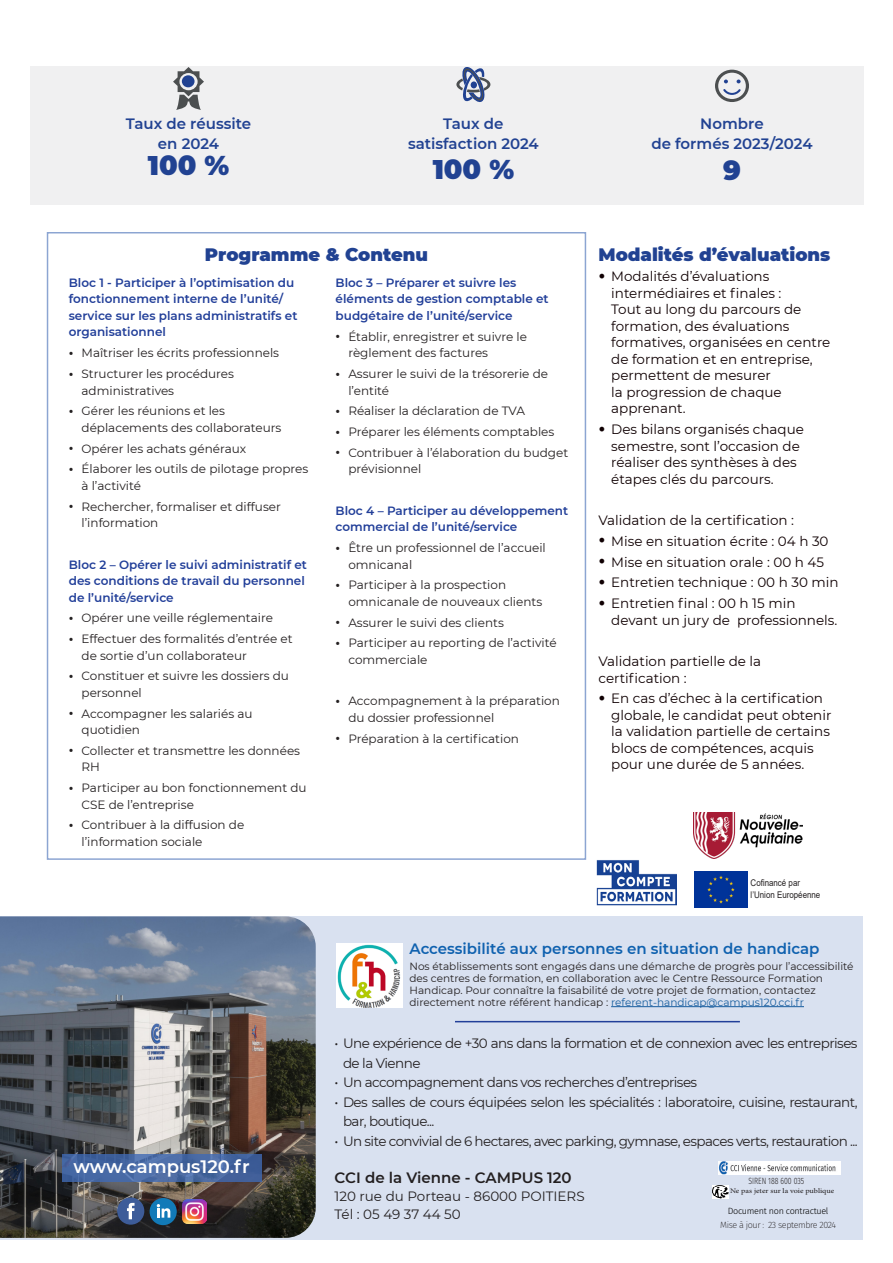
<style>
.page{position:relative;width:893px;height:1263px;background:#fff}
.page>*{position:absolute;margin:0;border:0;box-sizing:border-box;transform-origin:0 0}
.t1{font:900 27px "Montserrat";color:#214292}
.t2{font:900 18px "Montserrat";color:#214292}
.t3{font:600 18px "Montserrat";color:#fff}
.t4{font:600 15px "Montserrat";color:#214292}
.t5{font:600 15px "Montserrat";color:#0f61af}
.t6{font:600 15px "Montserrat";color:#231f20}
.t7{font:13.5px/16.5px "Montserrat";color:#100003}
.t8{font:13.5px/19.5px "Montserrat";letter-spacing:-.04em;color:#231f20}
.t9{font:13.5px/18px "Montserrat";color:#231f20}
.t10{font:12px/16.5px "Montserrat";color:#231f20}
.t11{font:600 12px/16.5px "Montserrat";color:#223f99}
.t12{font:10.5px/12px "Montserrat";color:#231f20}
.t13{font:9.15px "Arial";color:#231f20;scale:.86 1}
.t14{font:200 9px "Fira Sans";letter-spacing:-.04em;color:#231f20}
.t15{font:300 9px "Fira Sans";letter-spacing:-.03em;color:#000}
.t16{font:300 9px "Fira Sans";color:#231f20;scale:.77 1}
.t17{font:7.05px "Minion Pro";color:#231f20;scale:1.16 1}
.s1{font-family:"Minion Pro"}
.s2{font-family:"Minion Pro";font-size:18px}
.s3{color:#175d9e}
</style>
<div class="page">
<div style="left:0;top:916px;width:863px;height:323px;background:#d9e1f0"></div>
<img style="left:0;top:916px;width:316px;height:322px">
<img style="left:719px;top:1161px;width:121px;height:14px">
<img style="left:712px;top:1185px;width:16px;height:9px">
<svg style="left:712px;top:1194px;width:16px;height:4px"></svg>
<div style="left:117px;top:1197px;width:27px;height:28px;background:#3d5c99;border-radius:50%"></div>
<svg style="left:127px;top:1203px;width:8px;height:16px"></svg>
<div style="left:150px;top:1198px;width:27px;height:27px;background:#127ab8;border-radius:50%"></div>
<svg style="left:157px;top:1204px;width:13px;height:13px"></svg>
<img style="left:182px;top:1199px;width:24px;height:24px">
<svg style="left:62px;top:1154px;width:199px;height:28px;background:#4667a1"></svg>
<hr style="left:611px;top:1006px;width:193px;height:1px;background:#175d9e">
<img style="left:337px;top:944px;width:66px;height:63px">
<hr style="left:455px;top:1021px;width:285px;height:1px;background:#223f99">
<div style="left:30px;top:67px;width:833px;height:138px;background:#f0f0f1"></div>
<svg style="left:456px;top:66px;width:34px;height:37px"></svg>
<svg style="left:173px;top:67px;width:31px;height:43px"></svg>
<div style="left:182px;top:75px;width:13px;height:12px;background:#214292;border-radius:50%"></div>
<svg style="left:715px;top:70px;width:34px;height:32px"></svg>
<img style="left:693px;top:812px;width:109px;height:46px">
<img style="left:694px;top:872px;width:54px;height:35px">
<img style="left:596px;top:860px;width:80px;height:45px">
<p class="t4" style="left:126px;top:113px;width:127px">Taux de réussite</p>
<p class="t4" style="left:158px;top:133px;width:63px">en 2024</p>
<p class="t1" style="left:148px;top:145px;width:83px">100 %</p>
<p class="t4" style="left:443px;top:113px;width:62px">Taux de</p>
<p class="t4" style="left:408px;top:133px;width:132px">satisfaction 2024</p>
<p class="t1" style="left:433px;top:149px;width:83px">100 %</p>
<p class="t1" style="left:723px;top:150px;width:19px">9</p>
<p class="t4" style="left:700px;top:113px;width:65px">Nombre</p>
<p class="t4" style="left:651px;top:133px;width:163px">de formés 2023/2024</p>
<p class="t2" style="left:205px;top:241px;width:225px">Programme &amp; Contenu</p>
<p class="t11" style="left:69px;top:274px;width:230px">Bloc 1 - Participer à l’optimisation du fonctionnement interne de l’unité/ service sur les plans administratifs et organisationnel</p>
<p class="t10" style="left:69px;top:344px;width:212px"><span class="s1">•</span> Maîtriser les écrits professionnels</p>
<p class="t10" style="left:82px;top:365px;width:154px;text-indent:-13px"><span class="s1">•</span> Structurer les procédures administratives</p>
<p class="t10" style="left:82px;top:402px;width:201px;text-indent:-13px"><span class="s1">•</span> Gérer les réunions et les déplacements des collaborateurs</p>
<p class="t10" style="left:69px;top:440px;width:179px"><span class="s1">•</span> Opérer les achats généraux</p>
<p class="t10" style="left:82px;top:460px;width:228px;text-indent:-13px"><span class="s1">•</span> Élaborer les outils de pilotage propres à l’activité</p>
<p class="t10" style="left:82px;top:498px;width:201px;text-indent:-13px"><span class="s1">•</span> Rechercher, formaliser et diffuser l’information</p>
<p class="t11" style="left:69px;top:555px;width:240px">Bloc 2 – Opérer le suivi administratif et des conditions de travail du personnel de l’unité/service</p>
<p class="t10" style="left:69px;top:609px;width:206px"><span class="s1">•</span> Opérer une veille réglementaire</p>
<p class="t10" style="left:82px;top:630px;width:213px;text-indent:-13px"><span class="s1">•</span> Effectuer des formalités d’entrée et de sortie d’un collaborateur</p>
<p class="t10" style="left:82px;top:667px;width:209px;text-indent:-13px"><span class="s1">•</span> Constituer et suivre les dossiers du personnel</p>
<p class="t10" style="left:82px;top:705px;width:172px;text-indent:-13px"><span class="s1">•</span> Accompagner les salariés au quotidien</p>
<p class="t10" style="left:82px;top:742px;width:220px;text-indent:-13px"><span class="s1">•</span> Collecter et transmettre les données<br>RH</p>
<p class="t10" style="left:82px;top:779px;width:227px;text-indent:-13px"><span class="s1">•</span> Participer au bon fonctionnement du<br>CSE de l’entreprise</p>
<p class="t10" style="left:82px;top:816px;width:164px;text-indent:-13px"><span class="s1">•</span> Contribuer à la diffusion de l’information sociale</p>
<p class="t11" style="left:336px;top:274px;width:215px">Bloc 3 – Préparer et suivre les éléments de gestion comptable et budgétaire de l’unité/service</p>
<p class="t10" style="left:348px;top:328px;width:180px;text-indent:-13px"><span class="s1">•</span> Établir, enregistrer et suivre le règlement des factures</p>
<p class="t10" style="left:348px;top:365px;width:201px;text-indent:-13px"><span class="s1">•</span> Assurer le suivi de la trésorerie de l’entité</p>
<p class="t10" style="left:336px;top:402px;width:191px"><span class="s1">•</span> Réaliser la déclaration de TVA</p>
<p class="t10" style="left:336px;top:423px;width:220px"><span class="s1">•</span> Préparer les éléments comptables</p>
<p class="t10" style="left:348px;top:444px;width:221px;text-indent:-13px"><span class="s1">•</span> Contribuer à l’élaboration du budget prévisionnel</p>
<p class="t11" style="left:336px;top:502px;width:234px">Bloc 4 – Participer au développement commercial de l’unité/service</p>
<p class="t10" style="left:348px;top:539px;width:199px;text-indent:-13px"><span class="s1">•</span> Être un professionnel de l’accueil omnicanal</p>
<p class="t10" style="left:348px;top:576px;width:195px;text-indent:-13px"><span class="s1">•</span> Participer à la prospection omnicanale de nouveaux clients</p>
<p class="t10" style="left:336px;top:614px;width:170px"><span class="s1">•</span> Assurer le suivi des clients</p>
<p class="t10" style="left:348px;top:634px;width:210px;text-indent:-13px"><span class="s1">•</span> Participer au reporting de l’activité commerciale</p>
<p class="t10" style="left:348px;top:692px;width:213px;text-indent:-13px"><span class="s1">•</span> Accompagnement à la préparation du dossier professionnel</p>
<p class="t10" style="left:336px;top:730px;width:185px"><span class="s1">•</span> Préparation à la certification</p>
<p class="t2" style="left:598px;top:241px;width:233px">Modalités d’évaluations</p>
<p class="t7" style="left:611px;top:268px;width:221px;text-indent:-13px"><span class="s2">•</span> Modalités d’évaluations intermédiaires et finales :<br>Tout au long du parcours de formation, des évaluations formatives, organisées en centre de formation et en entreprise, permettent de mesurer<br>la progression de chaque apprenant.</p>
<p class="t7" style="left:611px;top:421px;width:194px;text-indent:-13px"><span class="s2">•</span> Des bilans organisés chaque semestre, sont l’occasion de réaliser des synthèses à des étapes clés du parcours.</p>
<p class="t7" style="left:598px;top:512px;width:197px">Validation de la certification :</p>
<p class="t7" style="left:598px;top:532px;width:232px"><span class="s2">•</span> Mise en situation écrite : 04 h 30</p>
<p class="t7" style="left:598px;top:553px;width:227px"><span class="s2">•</span> Mise en situation orale : 00 h 45</p>
<p class="t7" style="left:598px;top:574px;width:242px"><span class="s2">•</span> Entretien technique : 00 h 30 min</p>
<p class="t7" style="left:611px;top:595px;width:228px;text-indent:-13px"><span class="s2">•</span> Entretien final : 00 h 15 min devant un jury de professionnels.</p>
<p class="t7" style="left:598px;top:653px;width:164px">Validation partielle de la certification :</p>
<p class="t7" style="left:611px;top:690px;width:222px;text-indent:-13px"><span class="s2">•</span> En cas d’échec à la certification globale, le candidat peut obtenir la validation partielle de certains blocs de compétences, acquis pour une durée de 5 années.</p>
<p class="t13" style="left:751px;top:876px;width:59px">Cofinancé par</p>
<p class="t13" style="left:751px;top:888px;width:83px">l’Union Européenne</p>
<h2 class="t3" style="left:73px;top:1154px;width:178px">www.campus120.fr</h2>
<p class="t5" style="left:409px;top:938px;width:411px">Accessibilité aux personnes en situation de handicap</p>
<p class="t12" style="left:409px;top:960px;width:446px">Nos établissements sont engagés dans une démarche de progrès pour l’accessibilité des centres de formation, en collaboration avec le Centre Ressource Formation Handicap. Pour connaître la faisabilité de votre projet de formation, contactez directement notre référent handicap : <span class="s3">referent-handicap@campus120.cci.fr</span></p>
<p class="t8" style="left:343px;top:1033px;width:516px;text-indent:-9px">• Une expérience de +30 ans dans la formation et de connexion avec les entreprises de la Vienne</p>
<p class="t8" style="left:334px;top:1072px;width:364px">• Un accompagnement dans vos recherches d’entreprises</p>
<p class="t8" style="left:343px;top:1091px;width:516px;text-indent:-9px">• Des salles de cours équipées selon les spécialités : laboratoire, cuisine, restaurant, bar, boutique...</p>
<p class="t8" style="left:334px;top:1130px;width:525px">• Un site convivial de 6 hectares, avec parking, gymnase, espaces verts, restauration ...</p>
<p class="t6" style="left:334px;top:1167px;width:239px">CCI de la Vienne - CAMPUS 120</p>
<p class="t9" style="left:334px;top:1187px;width:252px">120 rue du Porteau - 86000 POITIERS<br>Tél : 05 49 37 44 50</p>
<p class="t14" style="left:720px;top:1219px;width:118px">Mise à jour : 23 septembre 2024</p>
<p class="t16" style="left:748px;top:1175px;width:74px">SIREN 188 600 035</p>
<p class="t17" style="left:730px;top:1185px;width:91px">Ne pas jeter sur la voie publique</p>
<p class="t15" style="left:728px;top:1204px;width:102px">Document non contractuel</p>
</div>
